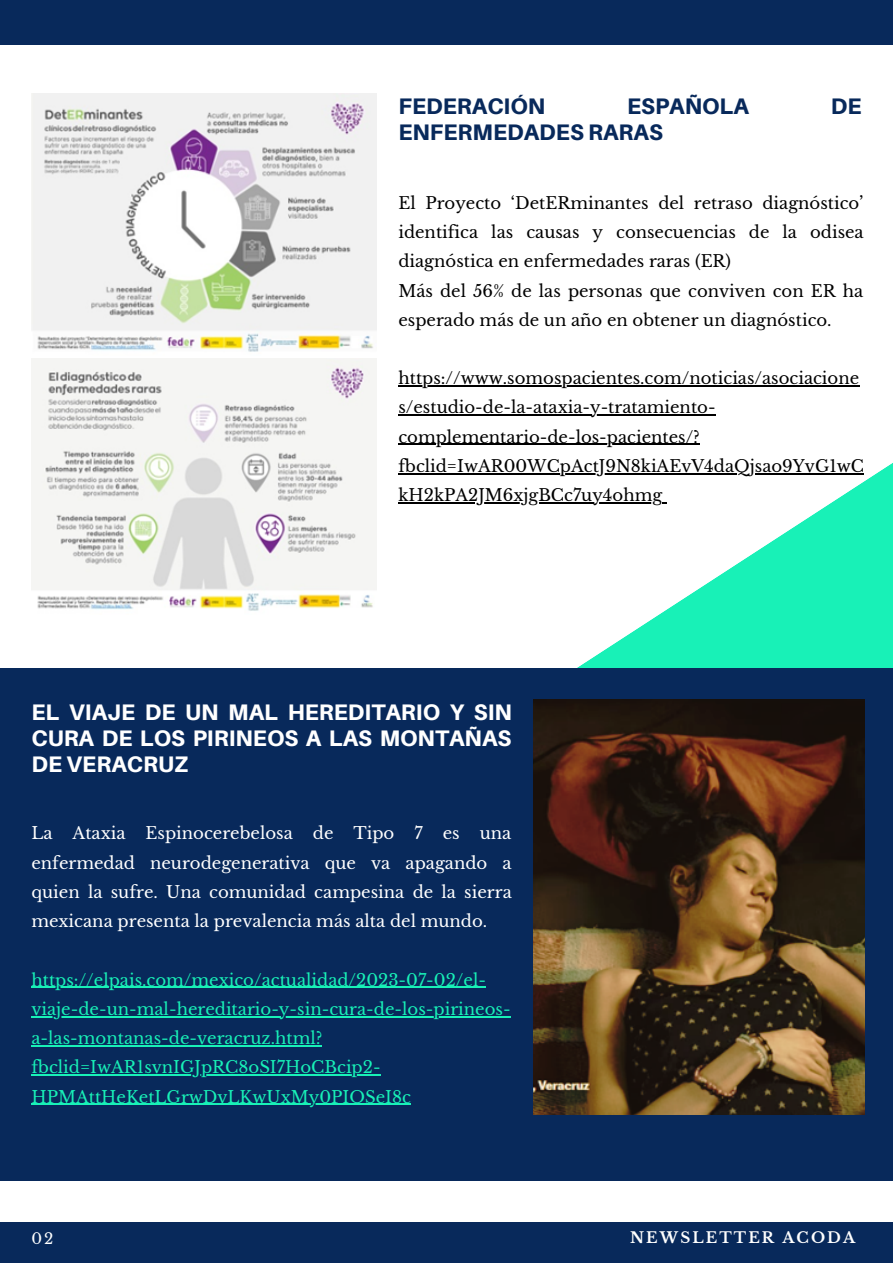
<style>
.page{position:relative;width:893px;height:1264px;background:#fff}
.page>*{position:absolute;margin:0;border:0;box-sizing:border-box;transform-origin:0 0}
.t1{font:800 22.5px/25.8px "Aileron";color:#fff;text-align:justify}
.t2{font:800 22.5px "Aileron";color:#08295b}
.t3{font:16.5px/29.2px "Libre Baskerville";color:#000}
.t4{font:16.5px/29.2px "Libre Baskerville";color:#18f1b7}
.t5{font:16.5px/29.2px "Libre Baskerville";color:#fff;text-align:justify}
.t6{font:700 15px "Libre Baskerville";letter-spacing:.14em;color:#fff}
.t7{font:15px "Libre Baskerville";color:#fff}
</style>
<div class="page">
<svg style="left:460px;top:414px;width:432px;height:254px"></svg>
<div style="left:0;top:668px;width:892px;height:512px;background:#08295b"></div>
<div style="left:0;top:1222px;width:892px;height:40px;background:#08295b"></div>
<div style="left:0;top:0;width:892px;height:45px;background:#08295b"></div>
<img style="left:31px;top:93px;width:345px;height:259px">
<img style="left:31px;top:358px;width:345px;height:253px">
<img style="left:533px;top:699px;width:331px;height:415px">
<hr style="left:31px;top:986px;width:455px;height:1px;background:#18f1b7">
<hr style="left:31px;top:1015px;width:479px;height:2px;background:#18f1b7">
<hr style="left:31px;top:1045px;width:291px;height:1px;background:#18f1b7">
<hr style="left:31px;top:1074px;width:349px;height:1px;background:#18f1b7">
<hr style="left:31px;top:1103px;width:380px;height:1px;background:#18f1b7">
<hr style="left:398px;top:385px;width:461px;height:1px;background:#000">
<hr style="left:398px;top:414px;width:317px;height:2px;background:#000">
<hr style="left:398px;top:444px;width:301px;height:1px;background:#000">
<hr style="left:398px;top:473px;width:466px;height:1px;background:#000">
<hr style="left:398px;top:502px;width:264px;height:1px;background:#000">
<p class="t2" style="left:398px;top:92px;width:148px">FEDERACIÓN</p>
<p class="t2" style="left:627px;top:92px;width:123px">ESPAÑOLA</p>
<p class="t2" style="left:830px;top:92px;width:32px">DE</p>
<p class="t2" style="left:398px;top:118px;width:266px">ENFERMEDADES RARAS</p>
<p class="t3" style="left:398px;top:188px;width:467px;text-align:justify">El Proyecto ‘DetERminantes del retraso diagnóstico’ identifica las causas y consecuencias de la odisea diagnóstica en enfermedades raras (ER)</p>
<p class="t3" style="left:398px;top:276px;width:466px">Más del 56% de las personas que conviven con ER ha esperado más de un año en obtener un diagnóstico.</p>
<p class="t3" style="left:398px;top:364px;width:467px">https://www.somospacientes.com/noticias/asociacione s/estudio-de-la-ataxia-y-tratamiento&shy;complementario-de-los-pacientes/? fbclid=IwAR00WCpActJ9N8kiAEvV4daQjsao9YvG1wC kH2kPA2JM6xjgBCc7uy4ohmg</p>
<p class="t1" style="left:31px;top:698px;width:482px">EL VIAJE DE UN MAL HEREDITARIO Y SIN CURA DE LOS PIRINEOS A LAS MONTAÑAS DE VERACRUZ</p>
<p class="t5" style="left:31px;top:819px;width:482px">La Ataxia Espinocerebelosa de Tipo 7 es una enfermedad neurodegenerativa que va apagando a quien la sufre. Una comunidad campesina de la sierra mexicana presenta la prevalencia más alta del mundo.</p>
<p class="t4" style="left:31px;top:965px;width:481px">https://elpais.com/mexico/actualidad/2023-07-02/el&shy;viaje-de-un-mal-hereditario-y-sin-cura-de-los-pirineos&shy;a-las-montanas-de-veracruz.html? fbclid=IwAR1svnIGJpRC8oSI7HoCBcip2- HPMAttHeKetLGrwDvLKwUxMy0PIOSeI8c</p>
<p class="t7" style="left:31px;top:1229px;width:24px">02</p>
<p class="t6" style="left:630px;top:1228px;width:226px">NEWSLETTER ACODA</p>
</div>
